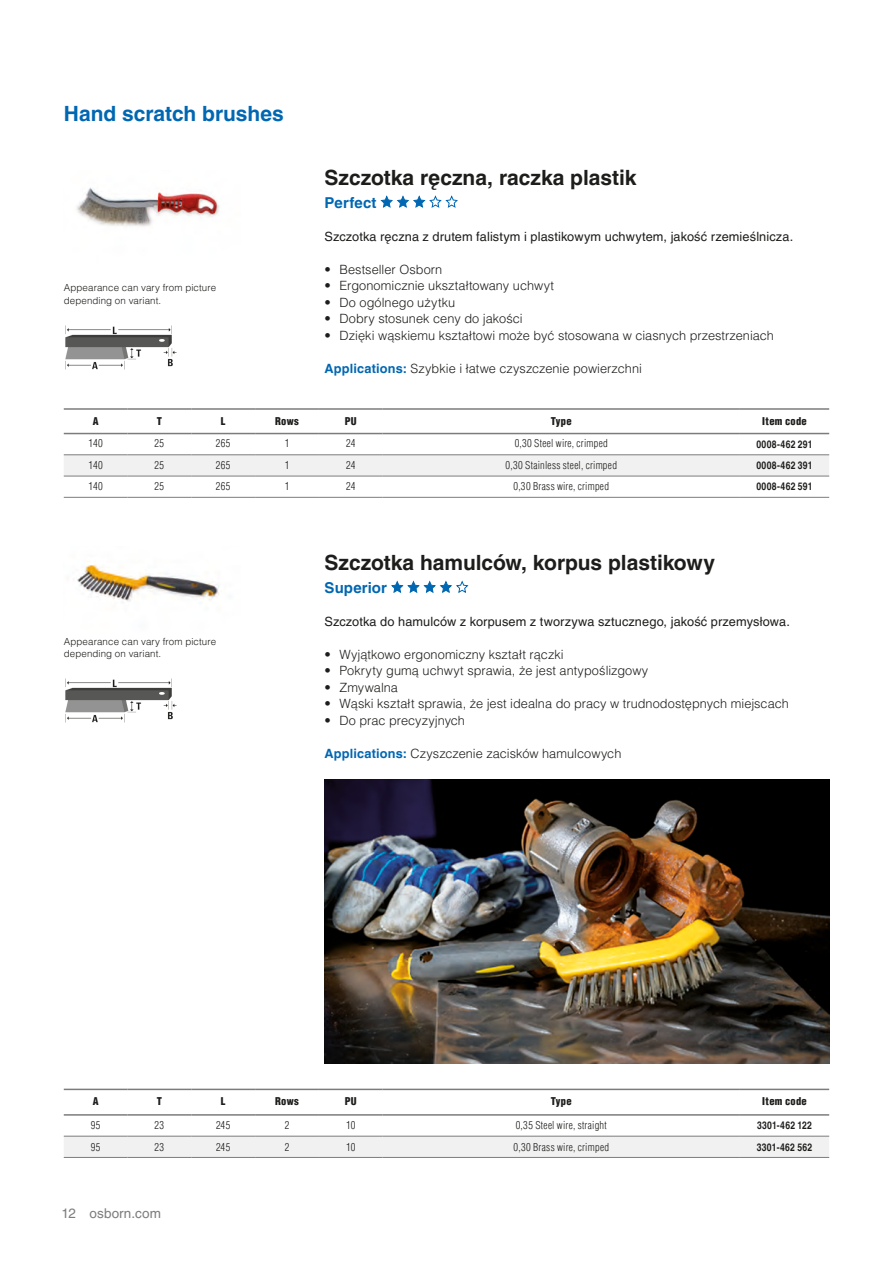
<style>
.page{position:relative;width:893px;height:1263px;background:#fff}
.page>*{position:absolute;margin:0;border:0;box-sizing:border-box;transform-origin:0 0}
.t1{font:700 21px "Helvetica LT Pro";color:#1d1d1b}
.t2{font:700 21px "Helvetica LT Pro";letter-spacing:-.005em;color:#0067b2}
.t3{font:700 15px "Helvetica LT Pro";letter-spacing:.01em;color:#0067b2}
.t4{font:13.5px "Helvetica LT Pro";letter-spacing:.01em;color:#7c7c7c}
.t5{font:300 12.75px "Helvetica LT Pro";color:#1d1d1b}
.t6{font:12.75px "Helvetica LT Pro";letter-spacing:.01em;color:#1d1d1b}
.t7{font:300 condensed 10.5px "Helvetica LT Pro";letter-spacing:.025em;color:#1d1d1b}
.t8{font:700 condensed 10.5px "Helvetica LT Pro";letter-spacing:.03em;color:#1d1d1b}
.t9{font:900 condensed 10.5px "Helvetica LT Pro";letter-spacing:.025em;color:#1d1d1b}
.t10{font:300 9.75px/12.6px "Helvetica LT Pro";letter-spacing:.01em;color:#1d1d1b}
.s1{font-weight:700;color:#0067b2}
</style>
<div class="page">
<img style="left:73px;top:561px;width:146px;height:40px">
<svg style="left:380px;top:195px;width:78px;height:13px"></svg>
<img style="left:77px;top:187px;width:142px;height:40px">
<img style="left:65px;top:325px;width:112px;height:45px">
<svg style="left:64px;top:455px;width:765px;height:21px"></svg>
<hr style="left:64px;top:454px;width:64px;height:1px;background:#7c7c7c">
<hr style="left:128px;top:454px;width:63px;height:1px;background:#7c7c7c">
<hr style="left:191px;top:454px;width:64px;height:1px;background:#7c7c7c">
<hr style="left:255px;top:454px;width:64px;height:1px;background:#7c7c7c">
<hr style="left:319px;top:454px;width:64px;height:1px;background:#7c7c7c">
<hr style="left:383px;top:454px;width:357px;height:1px;background:#7c7c7c">
<hr style="left:740px;top:454px;width:89px;height:1px;background:#7c7c7c">
<hr style="left:64px;top:476px;width:64px;height:1px;background:#7c7c7c">
<hr style="left:128px;top:476px;width:63px;height:1px;background:#7c7c7c">
<hr style="left:191px;top:476px;width:64px;height:1px;background:#7c7c7c">
<hr style="left:255px;top:476px;width:64px;height:1px;background:#7c7c7c">
<hr style="left:319px;top:476px;width:64px;height:1px;background:#7c7c7c">
<hr style="left:383px;top:476px;width:357px;height:1px;background:#7c7c7c">
<hr style="left:740px;top:476px;width:89px;height:1px;background:#7c7c7c">
<hr style="left:64px;top:497px;width:64px;height:1px;background:#7c7c7c">
<hr style="left:128px;top:497px;width:63px;height:1px;background:#7c7c7c">
<hr style="left:191px;top:497px;width:64px;height:1px;background:#7c7c7c">
<hr style="left:255px;top:497px;width:64px;height:1px;background:#7c7c7c">
<hr style="left:319px;top:497px;width:64px;height:1px;background:#7c7c7c">
<hr style="left:383px;top:497px;width:357px;height:1px;background:#7c7c7c">
<hr style="left:740px;top:497px;width:89px;height:1px;background:#7c7c7c">
<hr style="left:64px;top:408px;width:64px;height:2px;background:#7c7c7c">
<hr style="left:128px;top:408px;width:63px;height:2px;background:#7c7c7c">
<hr style="left:191px;top:408px;width:64px;height:2px;background:#7c7c7c">
<hr style="left:255px;top:408px;width:64px;height:2px;background:#7c7c7c">
<hr style="left:319px;top:408px;width:64px;height:2px;background:#7c7c7c">
<hr style="left:383px;top:408px;width:357px;height:2px;background:#7c7c7c">
<hr style="left:740px;top:408px;width:89px;height:2px;background:#7c7c7c">
<hr style="left:64px;top:433px;width:64px;height:1px;background:#7c7c7c">
<hr style="left:128px;top:433px;width:63px;height:1px;background:#7c7c7c">
<hr style="left:191px;top:433px;width:64px;height:1px;background:#7c7c7c">
<hr style="left:255px;top:433px;width:64px;height:1px;background:#7c7c7c">
<hr style="left:319px;top:433px;width:64px;height:1px;background:#7c7c7c">
<hr style="left:383px;top:433px;width:357px;height:1px;background:#7c7c7c">
<hr style="left:740px;top:433px;width:89px;height:1px;background:#7c7c7c">
<div style="left:64px;top:1137px;width:765px;height:20px;background:#f1f1f1"></div>
<hr style="left:64px;top:1136px;width:64px;height:1px;background:#7c7c7c">
<hr style="left:128px;top:1136px;width:63px;height:1px;background:#7c7c7c">
<hr style="left:191px;top:1136px;width:64px;height:1px;background:#7c7c7c">
<hr style="left:255px;top:1136px;width:64px;height:1px;background:#7c7c7c">
<hr style="left:319px;top:1136px;width:64px;height:1px;background:#7c7c7c">
<hr style="left:383px;top:1136px;width:357px;height:1px;background:#7c7c7c">
<hr style="left:740px;top:1136px;width:89px;height:1px;background:#7c7c7c">
<hr style="left:64px;top:1157px;width:64px;height:1px;background:#7c7c7c">
<hr style="left:128px;top:1157px;width:63px;height:1px;background:#7c7c7c">
<hr style="left:191px;top:1157px;width:64px;height:1px;background:#7c7c7c">
<hr style="left:255px;top:1157px;width:64px;height:1px;background:#7c7c7c">
<hr style="left:319px;top:1157px;width:64px;height:1px;background:#7c7c7c">
<hr style="left:383px;top:1157px;width:357px;height:1px;background:#7c7c7c">
<hr style="left:740px;top:1157px;width:89px;height:1px;background:#7c7c7c">
<hr style="left:64px;top:1089px;width:64px;height:1px;background:#7c7c7c">
<hr style="left:128px;top:1089px;width:63px;height:1px;background:#7c7c7c">
<hr style="left:191px;top:1089px;width:64px;height:1px;background:#7c7c7c">
<hr style="left:255px;top:1089px;width:64px;height:1px;background:#7c7c7c">
<hr style="left:319px;top:1089px;width:64px;height:1px;background:#7c7c7c">
<hr style="left:383px;top:1089px;width:357px;height:1px;background:#7c7c7c">
<hr style="left:740px;top:1089px;width:89px;height:1px;background:#7c7c7c">
<hr style="left:64px;top:1114px;width:64px;height:2px;background:#7c7c7c">
<hr style="left:128px;top:1114px;width:63px;height:2px;background:#7c7c7c">
<hr style="left:191px;top:1114px;width:64px;height:2px;background:#7c7c7c">
<hr style="left:255px;top:1114px;width:64px;height:2px;background:#7c7c7c">
<hr style="left:319px;top:1114px;width:64px;height:2px;background:#7c7c7c">
<hr style="left:383px;top:1114px;width:357px;height:2px;background:#7c7c7c">
<hr style="left:740px;top:1114px;width:89px;height:2px;background:#7c7c7c">
<svg style="left:391px;top:581px;width:78px;height:12px"></svg>
<img style="left:65px;top:678px;width:112px;height:45px">
<img style="left:325px;top:779px;width:504px;height:285px">
<h1 class="t2" style="left:64px;top:101px;width:221px">Hand scratch brushes</h1>
<p class="t10" style="left:64px;top:281px;width:154px">Appearance can vary from picture depending on variant.</p>
<h1 class="t1" style="left:325px;top:165px;width:313px">Szczotka ręczna, raczka plastik</h1>
<p class="t3" style="left:325px;top:193px;width:53px">Perfect</p>
<p class="t6" style="left:325px;top:229px;width:470px">Szczotka ręczna z drutem falistym i plastikowym uchwytem, jakość rzemieślnicza.</p>
<p class="t5" style="left:325px;top:261px;width:119px">• Bestseller Osborn</p>
<p class="t5" style="left:325px;top:278px;width:231px">• Ergonomicznie ukształtowany uchwyt</p>
<p class="t5" style="left:325px;top:294px;width:132px">• Do ogólnego użytku</p>
<p class="t5" style="left:325px;top:311px;width:200px">• Dobry stosunek ceny do jakości</p>
<p class="t5" style="left:325px;top:327px;width:451px">• Dzięki wąskiemu kształtowi może być stosowana w ciasnych przestrzeniach</p>
<p class="t5" style="left:325px;top:360px;width:319px"><span class="s1">Applications:</span> Szybkie i łatwe czyszczenie powierzchni</p>
<p class="t9" style="left:93px;top:414px;width:7px">A</p>
<p class="t9" style="left:157px;top:414px;width:7px">T</p>
<p class="t9" style="left:221px;top:414px;width:6px">L</p>
<p class="t9" style="left:275px;top:414px;width:25px">Rows</p>
<p class="t9" style="left:345px;top:414px;width:13px">PU</p>
<p class="t9" style="left:551px;top:414px;width:22px">Type</p>
<p class="t9" style="left:762px;top:414px;width:46px">Item code</p>
<p class="t7" style="left:88px;top:437px;width:16px">140</p>
<p class="t7" style="left:155px;top:437px;width:11px">25</p>
<p class="t7" style="left:216px;top:437px;width:16px">265</p>
<p class="t7" style="left:285px;top:437px;width:6px">1</p>
<p class="t7" style="left:346px;top:437px;width:11px">24</p>
<p class="t7" style="left:515px;top:437px;width:95px">0,30 Steel wire, crimped</p>
<p class="t8" style="left:756px;top:438px;width:58px">0008-462 291</p>
<p class="t7" style="left:88px;top:458px;width:16px">140</p>
<p class="t7" style="left:155px;top:458px;width:11px">25</p>
<p class="t7" style="left:216px;top:458px;width:16px">265</p>
<p class="t7" style="left:285px;top:458px;width:6px">1</p>
<p class="t7" style="left:346px;top:458px;width:11px">24</p>
<p class="t7" style="left:506px;top:458px;width:113px">0,30 Stainless steel, crimped</p>
<p class="t8" style="left:756px;top:459px;width:58px">0008-462 391</p>
<p class="t7" style="left:88px;top:479px;width:16px">140</p>
<p class="t7" style="left:155px;top:479px;width:11px">25</p>
<p class="t7" style="left:216px;top:479px;width:16px">265</p>
<p class="t7" style="left:285px;top:479px;width:6px">1</p>
<p class="t7" style="left:346px;top:479px;width:11px">24</p>
<p class="t7" style="left:513px;top:479px;width:97px">0,30 Brass wire, crimped</p>
<p class="t8" style="left:756px;top:480px;width:58px">0008-462 591</p>
<p class="t10" style="left:64px;top:635px;width:154px">Appearance can vary from picture depending on variant.</p>
<h1 class="t1" style="left:325px;top:550px;width:392px">Szczotka hamulców, korpus plastikowy</h1>
<p class="t3" style="left:325px;top:578px;width:64px">Superior</p>
<p class="t6" style="left:325px;top:614px;width:467px">Szczotka do hamulców z korpusem z tworzywa sztucznego, jakość przemysłowa.</p>
<p class="t5" style="left:325px;top:646px;width:241px">• Wyjątkowo ergonomiczny kształt rączki</p>
<p class="t5" style="left:325px;top:663px;width:325px">• Pokryty gumą uchwyt sprawia, że jest antypoślizgowy</p>
<p class="t5" style="left:325px;top:679px;width:75px">• Zmywalna</p>
<p class="t5" style="left:325px;top:696px;width:466px">• Wąski kształt sprawia, że jest idealna do pracy w trudnodostępnych miejscach</p>
<p class="t5" style="left:325px;top:712px;width:142px">• Do prac precyzyjnych</p>
<p class="t5" style="left:325px;top:745px;width:298px"><span class="s1">Applications:</span> Czyszczenie zacisków hamulcowych</p>
<p class="t9" style="left:93px;top:1095px;width:7px">A</p>
<p class="t9" style="left:157px;top:1095px;width:7px">T</p>
<p class="t9" style="left:221px;top:1095px;width:6px">L</p>
<p class="t9" style="left:275px;top:1095px;width:25px">Rows</p>
<p class="t9" style="left:345px;top:1095px;width:13px">PU</p>
<p class="t9" style="left:551px;top:1095px;width:22px">Type</p>
<p class="t9" style="left:762px;top:1095px;width:46px">Item code</p>
<p class="t7" style="left:91px;top:1119px;width:11px">95</p>
<p class="t7" style="left:155px;top:1119px;width:11px">23</p>
<p class="t7" style="left:216px;top:1119px;width:16px">245</p>
<p class="t7" style="left:285px;top:1119px;width:6px">2</p>
<p class="t7" style="left:346px;top:1119px;width:11px">10</p>
<p class="t7" style="left:516px;top:1119px;width:93px">0,35 Steel wire, straight</p>
<p class="t8" style="left:757px;top:1119px;width:57px">3301-462 122</p>
<p class="t7" style="left:91px;top:1140px;width:11px">95</p>
<p class="t7" style="left:155px;top:1140px;width:11px">23</p>
<p class="t7" style="left:216px;top:1140px;width:16px">245</p>
<p class="t7" style="left:285px;top:1140px;width:6px">2</p>
<p class="t7" style="left:346px;top:1140px;width:11px">10</p>
<p class="t7" style="left:514px;top:1140px;width:97px">0,30 Brass wire, crimped</p>
<p class="t8" style="left:757px;top:1140px;width:57px">3301-462 562</p>
<p class="t4" style="left:62px;top:1205px;width:101px">12 osborn.com</p>
</div>
